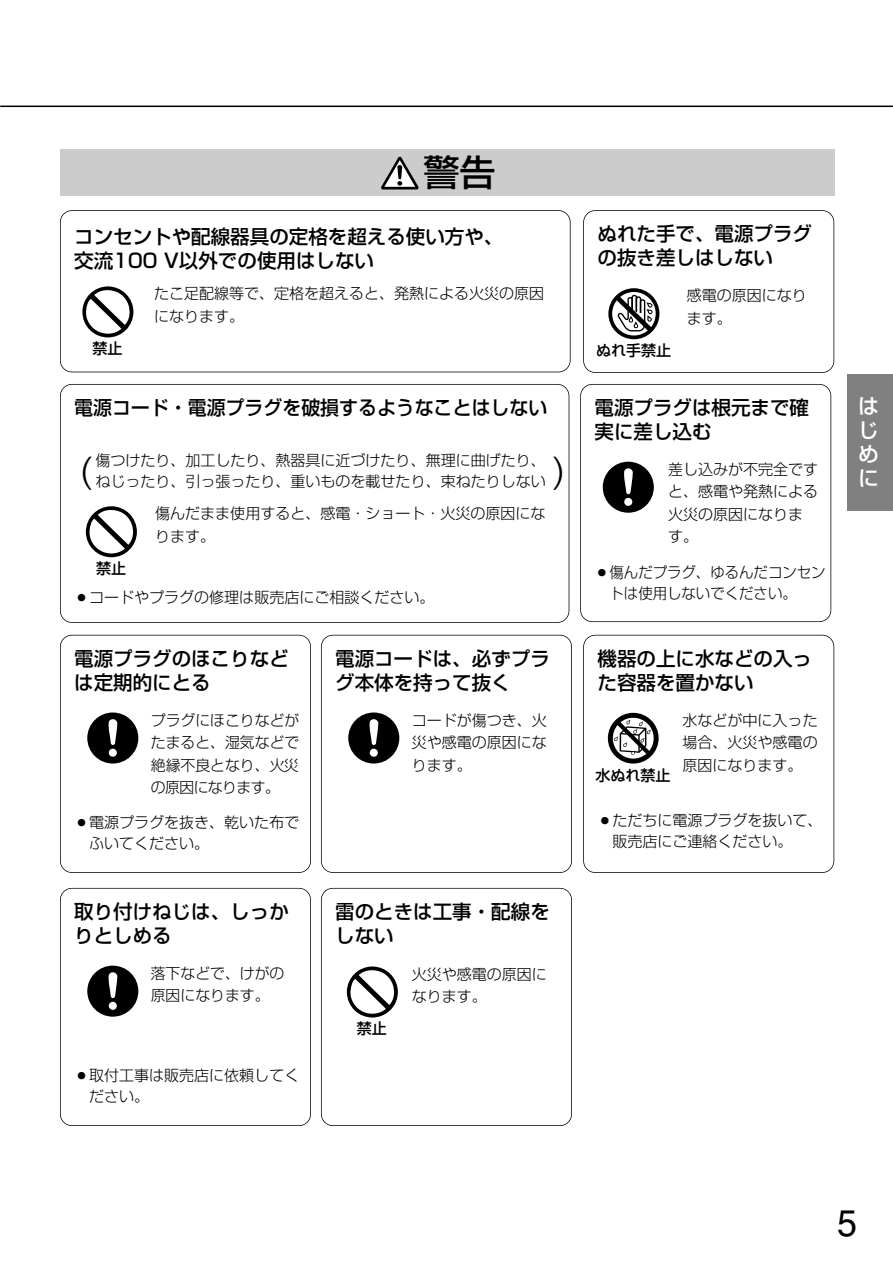
<style>
.page{position:relative;width:893px;height:1263px;background:#fff}
.page>*{position:absolute;margin:0;border:0;box-sizing:border-box;transform-origin:0 0}
.t1{font:500 36px "Shin Go";color:#000}
.t2{font:300 36px "Shin Go";color:#000}
.t3{font:36px "Helvetica";color:#000}
.t4{font:500 21px/24px "Shin Go";color:#fff;text-align:justify}
.t5{font:500 19.5px/24px "Shin Go";color:#000}
.t6{font:300 15px/22.5px "Shin Go";color:#000}
.t7{font:300 15px/21px "Shin Go";color:#000;scale:.96 1}
.t8{font:500 15px "Shin Go";color:#000}
</style>
<div class="page">
<hr style="left:0;top:106px;width:892px;height:1px;background:#000">
<div style="left:847px;top:374px;width:45px;height:136px;background:#808080"></div>
<div style="left:60px;top:149px;width:774px;height:47px;background:#ccc"></div>
<svg style="left:381px;top:157px;width:38px;height:33px"></svg>
<div style="left:60px;top:210px;width:510px;height:162px;border:2px solid #000;border-radius:12px"></div>
<svg style="left:82px;top:286px;width:51px;height:51px"></svg>
<svg style="left:85px;top:289px;width:46px;height:46px"></svg>
<div style="left:60px;top:384px;width:509px;height:239px;border:2px solid #000;border-radius:12px"></div>
<svg style="left:86px;top:506px;width:51px;height:51px"></svg>
<svg style="left:88px;top:509px;width:46px;height:46px"></svg>
<div style="left:583px;top:210px;width:251px;height:163px;border:2px solid #000;border-radius:12px"></div>
<svg style="left:608px;top:288px;width:51px;height:51px"></svg>
<div style="left:580px;top:384px;width:251px;height:238px;border:2px solid #000;border-radius:12px"></div>
<div style="left:602px;top:462px;width:51px;height:51px;background:#000;border-radius:50%"></div>
<div style="left:624px;top:498px;width:8px;height:8px;background:#fff;border-radius:50%"></div>
<svg style="left:624px;top:468px;width:9px;height:26px"></svg>
<div style="left:60px;top:635px;width:251px;height:238px;border:2px solid #000;border-radius:12px"></div>
<div style="left:87px;top:713px;width:51px;height:51px;background:#000;border-radius:50%"></div>
<div style="left:109px;top:749px;width:8px;height:8px;background:#fff;border-radius:50%"></div>
<svg style="left:108px;top:719px;width:9px;height:26px"></svg>
<div style="left:60px;top:888px;width:251px;height:238px;border:2px solid #000;border-radius:12px"></div>
<div style="left:87px;top:966px;width:51px;height:51px;background:#000;border-radius:50%"></div>
<div style="left:109px;top:1002px;width:8px;height:8px;background:#fff;border-radius:50%"></div>
<svg style="left:108px;top:972px;width:9px;height:26px"></svg>
<div style="left:321px;top:635px;width:251px;height:238px;border:2px solid #000;border-radius:12px"></div>
<div style="left:348px;top:713px;width:51px;height:51px;background:#000;border-radius:50%"></div>
<div style="left:370px;top:749px;width:8px;height:8px;background:#fff;border-radius:50%"></div>
<svg style="left:369px;top:719px;width:9px;height:26px"></svg>
<div style="left:583px;top:635px;width:251px;height:238px;border:2px solid #000;border-radius:12px"></div>
<svg style="left:608px;top:713px;width:50px;height:51px"></svg>
<div style="left:321px;top:888px;width:251px;height:238px;border:2px solid #000;border-radius:12px"></div>
<svg style="left:347px;top:967px;width:51px;height:51px"></svg>
<svg style="left:349px;top:969px;width:46px;height:46px"></svg>
<h1 class="t1" style="left:423px;top:159px;width:73px">警告</h1>
<h3 class="t5" style="left:74px;top:227px;width:430px">コンセントや配線器具の定格を超える使い方や、交流100 V以外での使用はしない</h3>
<p class="t8" style="left:92px;top:343px;width:31px">禁止</p>
<p class="t6" style="left:154px;top:285px;width:391px">たこ足配線等で、定格を超えると、発熱による火災の原因になります。</p>
<h3 class="t5" style="left:74px;top:398px;width:474px">電源コード・電源プラグを破損するようなことはしない</h3>
<p class="t6" style="left:95px;top:452px;width:451px">傷つけたり、加工したり、熱器具に近づけたり、無理に曲げたり、</p>
<h1 class="t2" style="left:79px;top:458px;width:15px">(</h1>
<h1 class="t2" style="left:552px;top:458px;width:15px">)</h1>
<p class="t6" style="left:95px;top:473px;width:451px">ねじったり、引っ張ったり、重いものを載せたり、束ねたりしない</p>
<p class="t8" style="left:96px;top:563px;width:31px">禁止</p>
<p class="t6" style="left:155px;top:504px;width:391px">傷んだまま使用すると、感電・ショート・火災の原因になります。</p>
<p class="t6" style="left:74px;top:588px;width:361px">○コードやプラグの修理は販売店にご相談ください。</p>
<h3 class="t5" style="left:74px;top:649px;width:216px">電源プラグのほこりなどは定期的にとる</h3>
<p class="t6" style="left:151px;top:711px;width:150px;text-align:justify">プラグにほこりなどがたまると、湿気などで絶縁不良となり、火災の原因になります。</p>
<p class="t6" style="left:89px;top:814px;width:211px;line-height:21px;text-indent:-15px">○電源プラグを抜き、乾いた布でふいてください。</p>
<h3 class="t5" style="left:74px;top:902px;width:216px">取り付けねじは、しっかりとしめる</h3>
<p class="t6" style="left:151px;top:964px;width:135px">落下などで、けがの原因になります。</p>
<p class="t6" style="left:89px;top:1067px;width:211px;line-height:21px;text-indent:-15px">○取付工事は販売店に依頼してください。</p>
<h3 class="t5" style="left:335px;top:649px;width:216px">電源コードは、必ずプラグ本体を持って抜く</h3>
<p class="t6" style="left:412px;top:711px;width:136px;text-align:justify">コードが傷つき、火災や感電の原因になります。</p>
<h3 class="t5" style="left:335px;top:902px;width:216px">雷のときは工事・配線をしない</h3>
<p class="t8" style="left:357px;top:1023px;width:31px">禁止</p>
<p class="t6" style="left:412px;top:965px;width:136px">火災や感電の原因になります。</p>
<h3 class="t5" style="left:597px;top:224px;width:216px">ぬれた手で、電源プラグの抜き差しはしない</h3>
<p class="t8" style="left:596px;top:345px;width:76px">ぬれ手禁止</p>
<p class="t6" style="left:686px;top:286px;width:121px">感電の原因になります。</p>
<h3 class="t5" style="left:594px;top:398px;width:216px">電源プラグは根元まで確実に差し込む</h3>
<p class="t6" style="left:668px;top:460px;width:151px">差し込みが不完全ですと、感電や発熱による火災の原因になります。</p>
<p class="t7" style="left:609px;top:563px;width:226px;text-indent:-15px">○傷んだプラグ、ゆるんだコンセントは使用しないでください。</p>
<h3 class="t5" style="left:597px;top:649px;width:216px">機器の上に水などの入った容器を置かない</h3>
<p class="t8" style="left:595px;top:769px;width:76px">水ぬれ禁止</p>
<p class="t6" style="left:682px;top:711px;width:136px;text-align:justify">水などが中に入った場合、火災や感電の原因になります。</p>
<p class="t6" style="left:612px;top:812px;width:212px;line-height:21px;text-indent:-15px">○ただちに電源プラグを抜いて、販売店にご連絡ください。</p>
<h2 class="t4" style="left:858px;top:396px;width:22px">はじめに</h2>
<h1 class="t3" style="left:837px;top:1211px;width:22px">5</h1>
</div>
